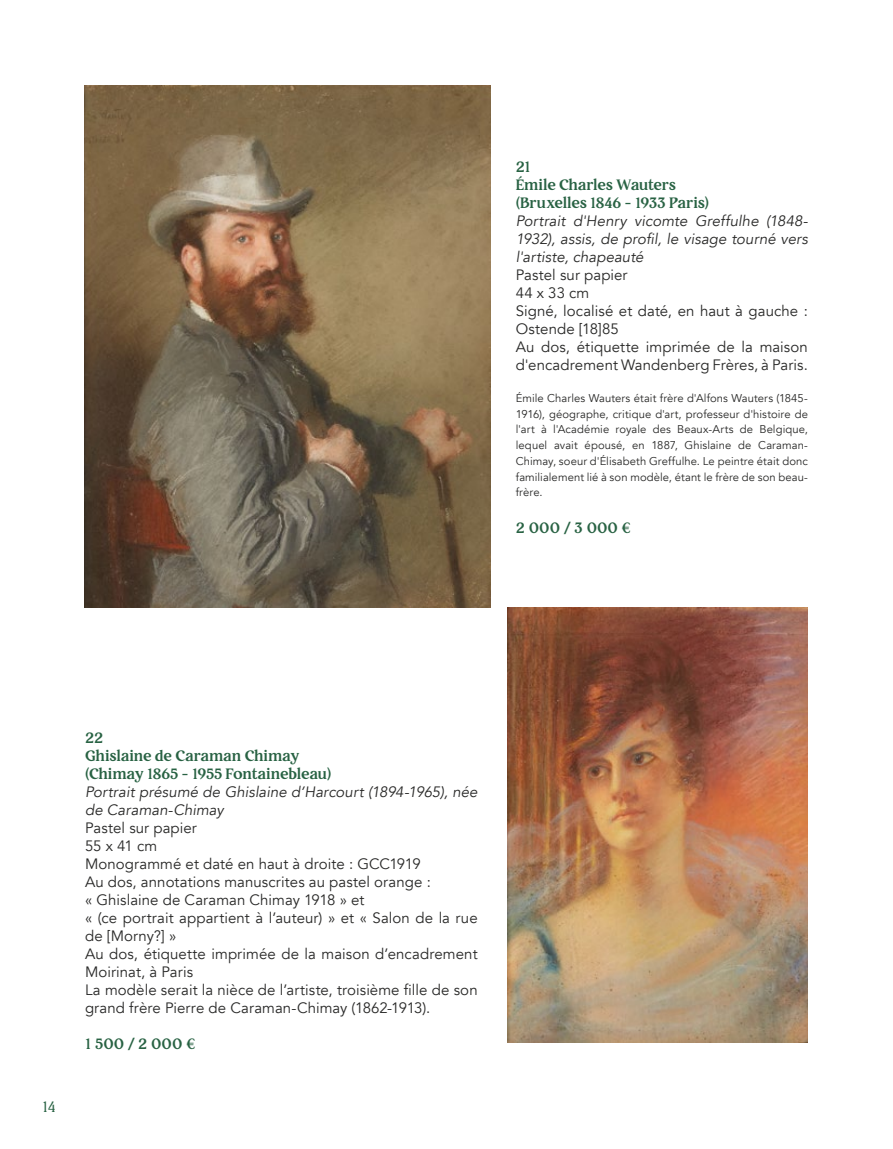
<style>
.page{position:relative;width:893px;height:1149px;background:#fff}
.page>*{position:absolute;margin:0;border:0;box-sizing:border-box;transform-origin:0 0}
.t1{font:15px/18px "Avenir";letter-spacing:.005em;color:#282827}
.t2{font:italic 15px/18px "Avenir";letter-spacing:.005em;color:#282827;text-align:justify}
.t3{font:700 15px/18px "Restora";letter-spacing:-.015em;color:#286243}
.t4{font:15px "Restora";color:#286243}
.t5{font:11.25px/15.8px "Avenir";letter-spacing:.01em;color:#282827;text-align:justify}
</style>
<div class="page">
<img style="left:507px;top:607px;width:301px;height:435px">
<img style="left:84px;top:85px;width:407px;height:522px">
<p class="t3" style="left:516px;top:157px;width:195px">21<br>Émile Charles Wauters (Bruxelles 1846 - 1933 Paris)</p>
<p class="t2" style="left:516px;top:212px;width:294px">Portrait d'Henry vicomte Greffulhe (1848- 1932), assis, de profil, le visage tourné vers l'artiste, chapeauté</p>
<p class="t1" style="left:516px;top:266px;width:294px">Pastel sur papier<br>44 x 33 cm<br>Signé, localisé et daté, en haut à gauche :<br>Ostende [18]85<br>Au dos, étiquette imprimée de la maison d'encadrement Wandenberg Frères, à Paris.</p>
<p class="t5" style="left:516px;top:390px;width:294px">Émile Charles Wauters était frère d'Alfons Wauters (1845- 1916), géographe, critique d'art, professeur d'histoire de l'art à l'Académie royale des Beaux-Arts de Belgique, lequel avait épousé, en 1887, Ghislaine de Caraman-Chimay, soeur d'Élisabeth Greffulhe. Le peintre était donc familialement lié à son modèle, étant le frère de son beau&shy;frère.</p>
<p class="t3" style="left:516px;top:518px;width:117px">2 000 / 3 000 €</p>
<p class="t4" style="left:43px;top:1096px;width:15px">14</p>
<p class="t3" style="left:85px;top:728px;width:248px">22<br>Ghislaine de Caraman Chimay (Chimay 1865 - 1955 Fontainebleau)</p>
<p class="t2" style="left:85px;top:783px;width:394px">Portrait présumé de Ghislaine d’Harcourt (1894-1965), née de Caraman-Chimay</p>
<p class="t1" style="left:85px;top:819px;width:394px">Pastel sur papier<br>55 x 41 cm<br>Monogrammé et daté en haut à droite : GCC1919<br>Au dos, annotations manuscrites au pastel orange :<br>« Ghislaine de Caraman Chimay 1918 » et<br>« (ce portrait appartient à l’auteur) » et « Salon de la rue de [Morny?] »<br>Au dos, étiquette imprimée de la maison d’encadrement Moirinat, à Paris<br>La modèle serait la nièce de l’artiste, troisième fille de son grand frère Pierre de Caraman-Chimay (1862-1913).</p>
<p class="t3" style="left:85px;top:1034px;width:112px">1 500 / 2 000 €</p>
</div>
